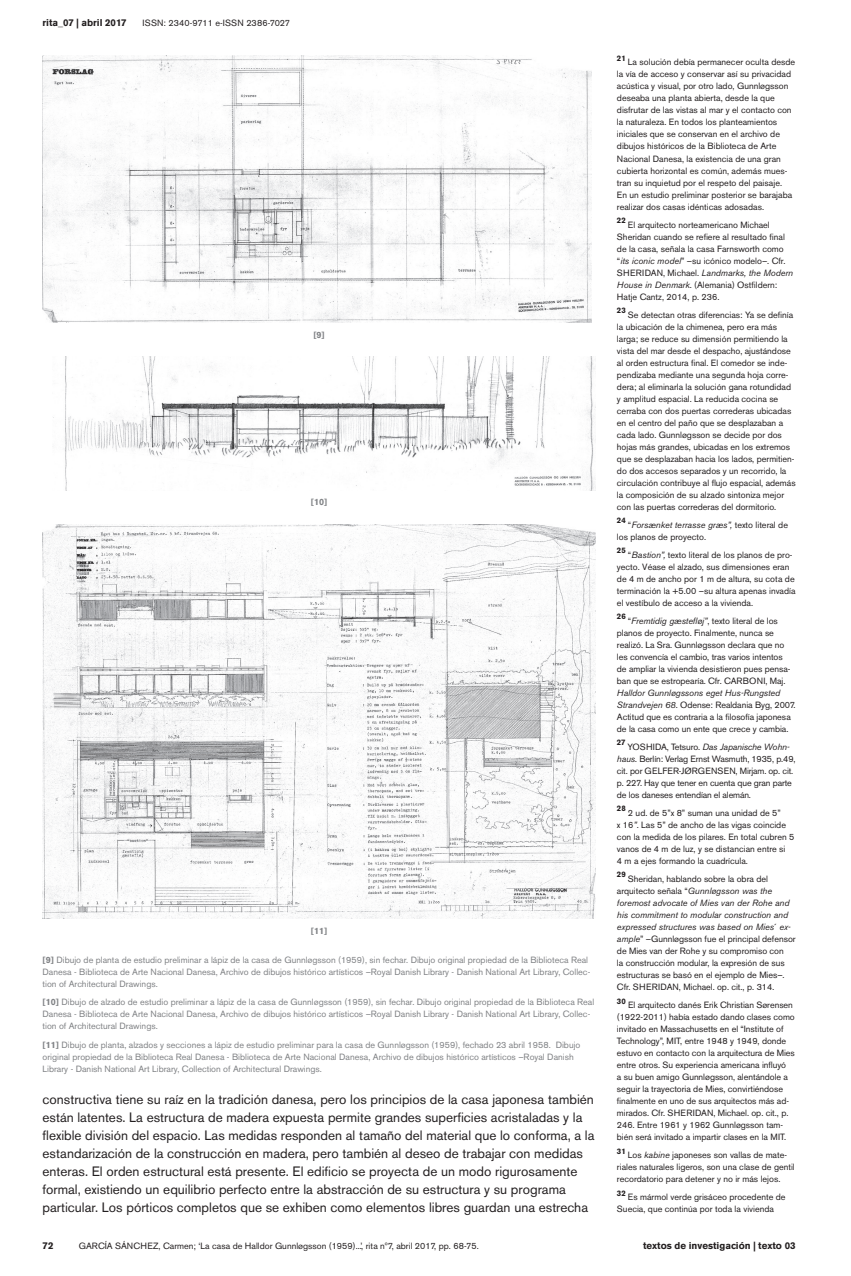
<style>
.page{position:relative;width:851px;height:1276px;background:#fff}
.page>*{position:absolute;margin:0;border:0;box-sizing:border-box;transform-origin:0 0}
.t1{font:13.5px/18px "Akzidenz Grotesk BE";color:#231f20}
.t2{font:700 9.75px "Akzidenz Grotesk BE";color:#231f20}
.t3{font:9px/12px "Akzidenz Grotesk BE";color:#231f20}
.t4{font:9px/12px "Akzidenz Grotesk BE";color:#808285}
.t5{font:9px "Akzidenz Grotesk BE";letter-spacing:.02em;color:#231f20}
.t6{font:700 9px "Akzidenz Grotesk BE";color:#808285}
.t7{font:700 7.8px "Akzidenz Grotesk BE";color:#231f20}
.s1{font-weight:700}
.s2{font-style:italic}
</style>
<div class="page">
<img style="left:43px;top:55px;width:548px;height:267px">
<img style="left:53px;top:356px;width:542px;height:134px">
<img style="left:43px;top:524px;width:552px;height:394px">
<p class="t2" style="left:43px;top:17px;width:86px">rita_07 | abril 2017</p>
<p class="t5" style="left:142px;top:17px;width:149px">ISSN: 2340-9711 e-ISSN 2386-7027</p>
<p class="t6" style="left:313px;top:329px;width:13px">[9]</p>
<p class="t6" style="left:311px;top:497px;width:18px">[10]</p>
<p class="t6" style="left:311px;top:925px;width:18px">[11]</p>
<p class="t4" style="left:43px;top:953px;width:549px"><span class="s1">[9]</span> Dibujo de planta de estudio preliminar a lápiz de la casa de Gunnløgsson (1959), sin fechar. Dibujo original propiedad de la Biblioteca Real<br>Danesa - Biblioteca de Arte Nacional Danesa, Archivo de dibujos histórico artísticos –Royal Danish Library - Danish National Art Library, Collec&shy;tion of Architectural Drawings.</p>
<p class="t4" style="left:43px;top:996px;width:553px"><span class="s1">[10]</span> Dibujo de alzado de estudio preliminar a lápiz de la casa de Gunnløgsson (1959), sin fechar. Dibujo original propiedad de la Biblioteca Real<br>Danesa - Biblioteca de Arte Nacional Danesa, Archivo de dibujos histórico artísticos –Royal Danish Library - Danish National Art Library, Collec&shy;tion of Architectural Drawings.</p>
<p class="t4" style="left:43px;top:1038px;width:539px"><span class="s1">[11]</span> Dibujo de planta, alzados y secciones a lápiz de estudio preliminar para la casa de Gunnløgsson (1959), fechado 23 abril 1958. Dibujo original propiedad de la Biblioteca Real Danesa - Biblioteca de Arte Nacional Danesa, Archivo de dibujos histórico artísticos –Royal Danish<br>Library - Danish National Art Library, Collection of Architectural Drawings.</p>
<p class="t1" style="left:43px;top:1090px;width:553px">constructiva tiene su raíz en la tradición danesa, pero los principios de la casa japonesa también están latentes. La estructura de madera expuesta permite grandes superficies acristaladas y la flexible división del espacio. Las medidas responden al tamaño del material que lo conforma, a la estandarización de la construcción en madera, pero también al deseo de trabajar con medidas enteras. El orden estructural está presente. El edificio se proyecta de un modo rigurosamente formal, existiendo un equilibrio perfecto entre la abstracción de su estructura y su programa particular. Los pórticos completos que se exhiben como elementos libres guardan una estrecha</p>
<p class="t2" style="left:43px;top:1240px;width:12px">72</p>
<p class="t3" style="left:79px;top:1239px;width:401px">GARCÍA SÁNCHEZ, Carmen; ‘La casa de Halldor Gunnløgsson (1959)...’, rita nº7, abril 2017, pp. 68-75.</p>
<p class="t7" style="left:617px;top:54px;width:10px">21</p>
<p class="t3" style="left:617px;top:56px;width:180px;text-indent:11px">La solución debía permanecer oculta desde la vía de acceso y conservar así su privacidad acústica y visual, por otro lado, Gunnløgsson deseaba una planta abierta, desde la que disfrutar de las vistas al mar y el contacto con la naturaleza. En todos los planteamientos iniciales que se conservan en el archivo de dibujos históricos de la Biblioteca de Arte Nacional Danesa, la existencia de una gran cubierta horizontal es común, además mues&shy;tran su inquietud por el respeto del paisaje.<br>En un estudio preliminar posterior se barajaba realizar dos casas idénticas adosadas.</p>
<p class="t7" style="left:617px;top:216px;width:10px">22</p>
<p class="t3" style="left:617px;top:218px;width:178px;text-indent:11px">El arquitecto norteamericano Michael Sheridan cuando se refiere al resultado final de la casa, señala la casa Farnsworth como “<span class="s2">its iconic model</span>” –su icónico modelo–. Cfr.<br>SHERIDAN, Michael. <span class="s2">Landmarks, the Modern House in Denmark</span>. (Alemania) Ostfildern:<br>Hatje Cantz, 2014, p. 236.</p>
<p class="t7" style="left:617px;top:306px;width:10px">23</p>
<p class="t3" style="left:617px;top:308px;width:180px;text-indent:11px">Se detectan otras diferencias: Ya se definía la ubicación de la chimenea, pero era más larga; se reduce su dimensión permitiendo la vista del mar desde el despacho, ajustándose al orden estructura final. El comedor se inde&shy;pendizaba mediante una segunda hoja corre&shy;dera; al eliminarla la solución gana rotundidad y amplitud espacial. La reducida cocina se cerraba con dos puertas correderas ubicadas en el centro del paño que se desplazaban a cada lado. Gunnløgsson se decide por dos hojas más grandes, ubicadas en los extremos que se desplazaban hacia los lados, permitien&shy;do dos accesos separados y un recorrido, la circulación contribuye al flujo espacial, además la composición de su alzado sintoniza mejor con las puertas correderas del dormitorio.</p>
<p class="t7" style="left:617px;top:516px;width:10px">24</p>
<p class="t3" style="left:617px;top:518px;width:172px;text-indent:11px">“<span class="s2">Forsænket terrasse græs”,</span> texto literal de los planos de proyecto.</p>
<p class="t7" style="left:617px;top:546px;width:10px">25</p>
<p class="t3" style="left:617px;top:548px;width:180px;text-indent:11px">“<span class="s2">Bastion”,</span> texto literal de los planos de pro&shy;yecto. Véase el alzado, sus dimensiones eran de 4 m de ancho por 1 m de altura, su cota de terminación la +5.00 –su altura apenas invadía el vestíbulo de acceso a la vivienda.</p>
<p class="t7" style="left:617px;top:612px;width:10px">26</p>
<p class="t3" style="left:617px;top:614px;width:175px;text-indent:11px">“<span class="s2">Fremtidig gæstefløj”</span>, texto literal de los planos de proyecto. Finalmente, nunca se realizó. La Sra. Gunnløgsson declara que no les convencía el cambio, tras varios intentos de ampliar la vivienda desistieron pues pensa&shy;ban que se estropearía. Cfr. CARBONI, Maj.</p>
<p class="t3" style="left:617px;top:687px;width:180px"><span class="s2">Halldor Gunnløgssons eget Hus-Rungsted Strandvejen 68</span>. Odense: Realdania Byg, 2007.<br>Actitud que es contraria a la filosofía japonesa de la casa como un ente que crece y cambia.</p>
<p class="t7" style="left:617px;top:738px;width:10px">27</p>
<p class="t3" style="left:617px;top:741px;width:180px;text-indent:10px">YOSHIDA, Tetsuro. <span class="s2">Das Japanische Wohn&shy;haus.</span> Berlín: Verlag Ernst Wasmuth, 1935, p.49, cit. por GELFER-JØRGENSEN, Mirjam. op. cit. p. 227. Hay que tener en cuenta que gran parte de los daneses entendían el alemán.</p>
<p class="t7" style="left:617px;top:804px;width:10px">28</p>
<p class="t3" style="left:617px;top:807px;width:179px;text-indent:11px">2 ud. de 5”x 8” suman una unidad de 5”<br>x 16<span class="s2">”</span>. Las 5” de ancho de las vigas coincide con la medida de los pilares. En total cubren 5 vanos de 4 m de luz, y se distancian entre si<br>4 m a ejes formando la cuadrícula.</p>
<p class="t7" style="left:617px;top:870px;width:10px">29</p>
<p class="t3" style="left:617px;top:873px;width:180px;text-indent:11px">Sheridan, hablando sobre la obra del arquitecto señala “<span class="s2">Gunnløgsson was the foremost advocate of Mies van der Rohe and his commitment to modular construction and expressed structures was based on Mies´ ex&shy;ample</span>” –Gunnløgsson fue el principal defensor de Mies van der Rohe y su compromiso con<br>la construcción modular, la expresión de sus estructuras se basó en el ejemplo de Mies–.<br>Cfr. SHERIDAN, Michael. op. cit., p. 314<span class="s2">.</span></p>
<p class="t7" style="left:617px;top:996px;width:10px">30</p>
<p class="t3" style="left:617px;top:999px;width:179px;text-indent:11px">El arquitecto danés Erik Christian Sørensen (1922-2011) había estado dando clases como invitado en Massachusetts en el “Institute of Technology”, MIT, entre 1948 y 1949, donde estuvo en contacto con la arquitectura de Mies entre otros. Su experiencia americana influyó<br>a su buen amigo Gunnløgsson, alentándole a seguir la trayectoria de Mies, convirtiéndose finalmente en uno de sus arquitectos más ad&shy;mirados. Cfr. SHERIDAN, Michael. op. cit., p.<br>246<span class="s2">.</span> Entre 1961 y 1962 Gunnløgsson tam&shy;bién será invitado a impartir clases en la MIT.</p>
<p class="t7" style="left:617px;top:1146px;width:10px">31</p>
<p class="t3" style="left:617px;top:1149px;width:179px;text-indent:11px">Los <span class="s2">kabine</span> japoneses son vallas de mate&shy;riales naturales ligeros, son una clase de gentil recordatorio para detener y no ir más lejos.</p>
<p class="t7" style="left:617px;top:1188px;width:10px">32</p>
<p class="t3" style="left:617px;top:1191px;width:170px;text-indent:11px">Es mármol verde grisáceo procedente de<br>Suecia, que continúa por toda la vivienda</p>
<p class="t2" style="left:643px;top:1240px;width:154px">textos de investigación | texto 03</p>
</div>
